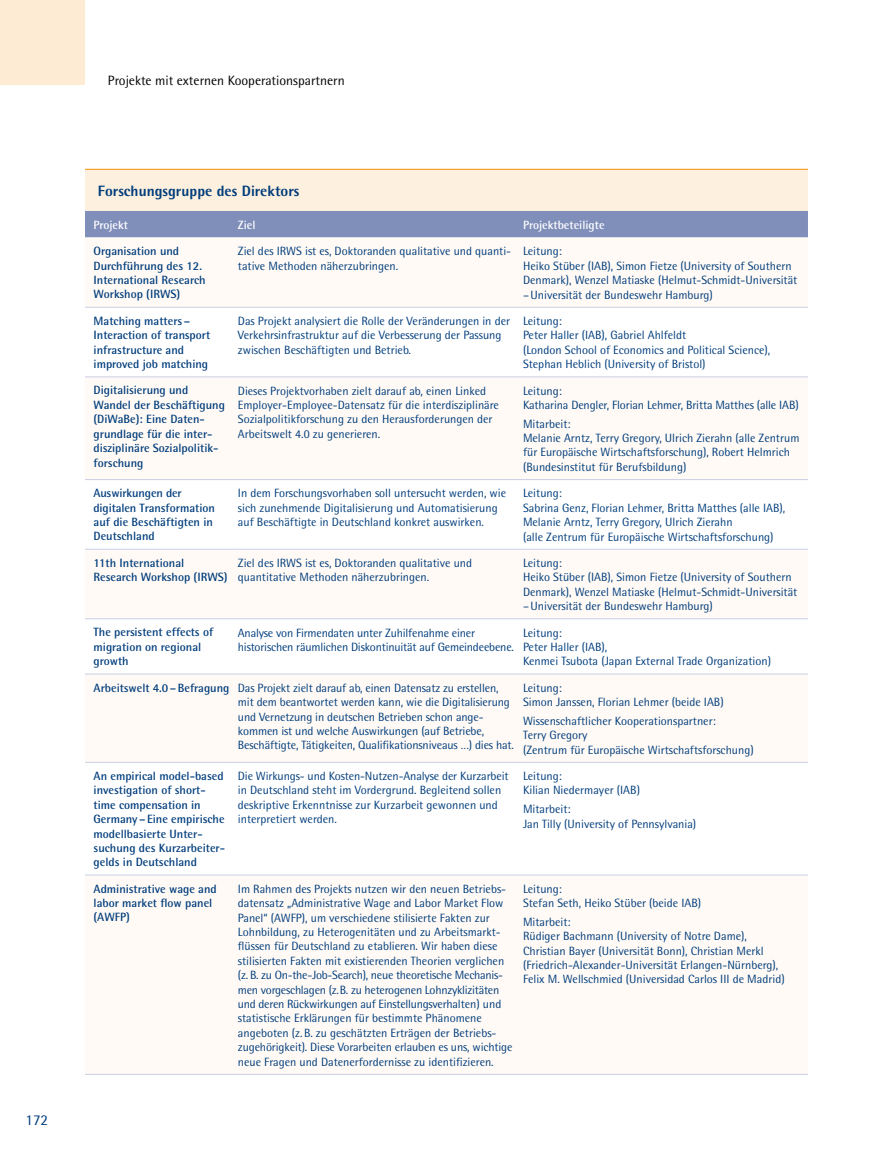
<style>
.page{position:relative;width:893px;height:1149px;background:#fff}
.page>*{position:absolute;margin:0;border:0;box-sizing:border-box;transform-origin:0 0}
.H4{font:800 15px "Rotis Semi Sans";color:#003d7c}
.t1{font:15px "Rotis Semi Sans";color:#003d7c}
.t2{font:13.5px "Rotis Semi Sans";color:#000}
.Tabellenzellen{font:12px/14.4px "Rotis Semi Sans";color:#003d7c}
.Tabellenzellen-2{font:700 12px/14.4px "Rotis Semi Sans";color:#003d7c}
.t3{font:700 12px "Rotis Semi Sans";color:#fff}
</style>
<div class="page">
<div style="left:0;top:0;width:85px;height:85px;background:#feebd3"></div>
<svg style="left:85px;top:377px;width:723px;height:698px;fill:#fffaf5"></svg>
<hr style="left:85px;top:307px;width:153px;height:1px;background:#cacee4">
<hr style="left:238px;top:307px;width:285px;height:1px;background:#cacee4">
<hr style="left:523px;top:307px;width:285px;height:1px;background:#cacee4">
<hr style="left:85px;top:376px;width:153px;height:1px;background:#cacee4">
<hr style="left:238px;top:376px;width:285px;height:1px;background:#cacee4">
<hr style="left:523px;top:376px;width:285px;height:1px;background:#cacee4">
<hr style="left:85px;top:479px;width:153px;height:1px;background:#cacee4">
<hr style="left:238px;top:479px;width:285px;height:1px;background:#cacee4">
<hr style="left:523px;top:479px;width:285px;height:1px;background:#cacee4">
<hr style="left:85px;top:548px;width:153px;height:1px;background:#cacee4">
<hr style="left:238px;top:548px;width:285px;height:1px;background:#cacee4">
<hr style="left:523px;top:548px;width:285px;height:1px;background:#cacee4">
<hr style="left:85px;top:618px;width:153px;height:1px;background:#cacee4">
<hr style="left:238px;top:618px;width:285px;height:1px;background:#cacee4">
<hr style="left:523px;top:618px;width:285px;height:1px;background:#cacee4">
<hr style="left:85px;top:673px;width:153px;height:1px;background:#cacee4">
<hr style="left:238px;top:673px;width:285px;height:1px;background:#cacee4">
<hr style="left:523px;top:673px;width:285px;height:1px;background:#cacee4">
<hr style="left:85px;top:761px;width:153px;height:1px;background:#cacee4">
<hr style="left:238px;top:761px;width:285px;height:1px;background:#cacee4">
<hr style="left:523px;top:761px;width:285px;height:1px;background:#cacee4">
<hr style="left:85px;top:874px;width:153px;height:1px;background:#cacee4">
<hr style="left:238px;top:874px;width:285px;height:1px;background:#cacee4">
<hr style="left:523px;top:874px;width:285px;height:1px;background:#cacee4">
<hr style="left:85px;top:1073px;width:153px;height:1px;background:#cacee4">
<hr style="left:238px;top:1073px;width:285px;height:1px;background:#cacee4">
<hr style="left:523px;top:1073px;width:285px;height:1px;background:#cacee4">
<div style="left:85px;top:170px;width:723px;height:42px;background:#fef0de"></div>
<hr style="left:85px;top:169px;width:723px;height:1px;background:#f39200">
<div style="left:85px;top:211px;width:723px;height:27px;background:#808eba"></div>
<p class="t1" style="left:26px;top:1110px;width:24px">172</p>
<p class="t2" style="left:108px;top:72px;width:238px">Projekte mit externen Kooperationspartnern</p>
<h3 class="H4" style="left:98px;top:182px;width:203px">Forschungsgruppe des Direktors</h3>
<p class="t3" style="left:93px;top:217px;width:36px">Projekt</p>
<p class="t3" style="left:238px;top:217px;width:19px">Ziel</p>
<p class="t3" style="left:523px;top:217px;width:83px">Projektbeteiligte</p>
<p class="Tabellenzellen-2" style="left:94px;top:244px;width:114px">Organisation und<br>Durchführung des 12.<br>International Research<br>Workshop (IRWS)</p>
<p class="Tabellenzellen" style="left:238px;top:244px;width:275px">Ziel des IRWS ist es, Doktoranden qualitative und quanti&shy;tative Methoden näherzubringen.</p>
<p class="Tabellenzellen" style="left:523px;top:244px;width:276px">Leitung:<br>Heiko Stüber (IAB), Simon Fietze (University of Southern Denmark), Wenzel Matiaske (Helmut-Schmidt-Universität –Universität der Bundeswehr Hamburg)</p>
<p class="Tabellenzellen-2" style="left:94px;top:313px;width:118px">Matching matters–<br>Interaction of transport infrastructure and improved job matching</p>
<p class="Tabellenzellen" style="left:238px;top:313px;width:274px">Das Projekt analysiert die Rolle der Veränderungen in der<br>Verkehrsinfrastruktur auf die Verbesserung der Passung zwischen Beschäftigten und Betrieb.</p>
<p class="Tabellenzellen" style="left:523px;top:313px;width:249px">Leitung:<br>Peter Haller (IAB), Gabriel Ahlfeldt<br>(London School of Economics and Political Science), Stephan Heblich (University of Bristol)</p>
<p class="Tabellenzellen-2" style="left:94px;top:383px;width:133px">Digitalisierung und<br>Wandel der Beschäftigung (DiWaBe): Eine Daten&shy;grundlage für die inter&shy;disziplinäre Sozialpolitik&shy;forschung</p>
<p class="Tabellenzellen" style="left:238px;top:383px;width:263px">Dieses Projektvorhaben zielt darauf ab, einen Linked Employer-Employee-Datensatz für die interdisziplinäre Sozialpolitikforschung zu den Herausforderungen der Arbeitswelt 4.0 zu generieren.</p>
<p class="Tabellenzellen" style="left:523px;top:383px;width:277px">Leitung:<br>Katharina Dengler, Florian Lehmer, Britta Matthes (alle IAB)</p>
<p class="Tabellenzellen" style="left:523px;top:416px;width:278px">Mitarbeit:<br>Melanie Arntz, Terry Gregory, Ulrich Zierahn (alle Zentrum für Europäische Wirtschaftsforschung), Robert Helmrich (Bundesinstitut für Berufsbildung)</p>
<p class="Tabellenzellen-2" style="left:94px;top:485px;width:123px">Auswirkungen der digitalen Transformation auf die Beschäftigten in<br>Deutschland</p>
<p class="Tabellenzellen" style="left:238px;top:486px;width:270px">In dem Forschungsvorhaben soll untersucht werden, wie sich zunehmende Digitalisierung und Automatisierung auf Beschäftigte in Deutschland konkret auswirken.</p>
<p class="Tabellenzellen" style="left:523px;top:486px;width:264px">Leitung:<br>Sabrina Genz, Florian Lehmer, Britta Matthes (alle IAB), Melanie Arntz, Terry Gregory, Ulrich Zierahn<br>(alle Zentrum für Europäische Wirtschaftsforschung)</p>
<p class="Tabellenzellen-2" style="left:94px;top:555px;width:136px">11th International<br>Research Workshop (IRWS)</p>
<p class="Tabellenzellen" style="left:238px;top:555px;width:236px">Ziel des IRWS ist es, Doktoranden qualitative und quantitative Methoden näherzubringen.</p>
<p class="Tabellenzellen" style="left:523px;top:555px;width:276px">Leitung:<br>Heiko Stüber (IAB), Simon Fietze (University of Southern Denmark), Wenzel Matiaske (Helmut-Schmidt-Universität –Universität der Bundeswehr Hamburg)</p>
<p class="Tabellenzellen-2" style="left:94px;top:624px;width:121px">The persistent effects of migration on regional growth</p>
<p class="Tabellenzellen" style="left:238px;top:625px;width:278px">Analyse von Firmendaten unter Zuhilfenahme einer historischen räumlichen Diskontinuität auf Gemeindeebene.</p>
<p class="Tabellenzellen" style="left:523px;top:625px;width:249px">Leitung:<br>Peter Haller (IAB),<br>Kenmei Tsubota (Japan External Trade Organization)</p>
<p class="Tabellenzellen-2" style="left:94px;top:680px;width:137px">Arbeitswelt 4.0–Befragung</p>
<p class="Tabellenzellen" style="left:238px;top:680px;width:278px">Das Projekt zielt darauf ab, einen Datensatz zu erstellen, mit dem beantwortet werden kann, wie die Digitalisierung und Vernetzung in deutschen Betrieben schon ange&shy;kommen ist und welche Auswirkungen (auf Betriebe, Beschäftigte, Tätigkeiten, Qualifikationsniveaus …) dies hat.</p>
<p class="Tabellenzellen" style="left:523px;top:680px;width:202px">Leitung:<br>Simon Janssen, Florian Lehmer (beide IAB)</p>
<p class="Tabellenzellen" style="left:523px;top:713px;width:232px">Wissenschaftlicher Kooperationspartner:<br>Terry Gregory<br>(Zentrum für Europäische Wirtschaftsforschung)</p>
<p class="Tabellenzellen-2" style="left:94px;top:768px;width:133px">An empirical model-based investigation of short&shy;time compensation in<br>Germany---–Eine empirische modellbasierte Unter&shy;suchung des Kurzarbeiter&shy;gelds in Deutschland</p>
<p class="Tabellenzellen" style="left:238px;top:768px;width:272px">Die Wirkungs- und Kosten-Nutzen-Analyse der Kurzarbeit in Deutschland steht im Vordergrund. Begleitend sollen deskriptive Erkenntnisse zur Kurzarbeit gewonnen und interpretiert werden.</p>
<p class="Tabellenzellen" style="left:523px;top:768px;width:118px">Leitung:<br>Kilian Niedermayer (IAB)</p>
<p class="Tabellenzellen" style="left:523px;top:801px;width:175px">Mitarbeit:<br>Jan Tilly (University of Pennsylvania)</p>
<p class="Tabellenzellen-2" style="left:94px;top:880px;width:125px">Administrative wage and labor market flow panel (AWFP)</p>
<p class="Tabellenzellen" style="left:238px;top:881px;width:276px">Im Rahmen des Projekts nutzen wir den neuen Betriebs&shy;datensatz „Administrative Wage and Labor Market Flow Panel“ (AWFP), um verschiedene stilisierte Fakten zur Lohnbildung, zu Heterogenitäten und zu Arbeitsmarkt&shy;flüssen für Deutschland zu etablieren. Wir haben diese stilisierten Fakten mit existierenden Theorien verglichen (z. B. zu On-the-Job-Search), neue theoretische Mechanis&shy;men vorgeschlagen (z.B. zu heterogenen Lohnzyklizitäten und deren Rückwirkungen auf Einstellungsverhalten) und statistische Erklärungen für bestimmte Phänomene angeboten (z.B. zu geschätzten Erträgen der Betriebs&shy;zugehörigkeit). Diese Vorarbeiten erlauben es uns, wichtige neue Fragen und Datenerfordernisse zu identifizieren.</p>
<p class="Tabellenzellen" style="left:523px;top:881px;width:180px">Leitung:<br>Stefan Seth, Heiko Stüber (beide IAB)</p>
<p class="Tabellenzellen" style="left:523px;top:914px;width:263px">Mitarbeit:<br>Rüdiger Bachmann (University of Notre Dame), Christian Bayer (Universität Bonn), Christian Merkl (Friedrich-Alexander-Universität Erlangen-Nürnberg), Felix M. Wellschmied (Universidad Carlos III de Madrid)</p>
</div>
